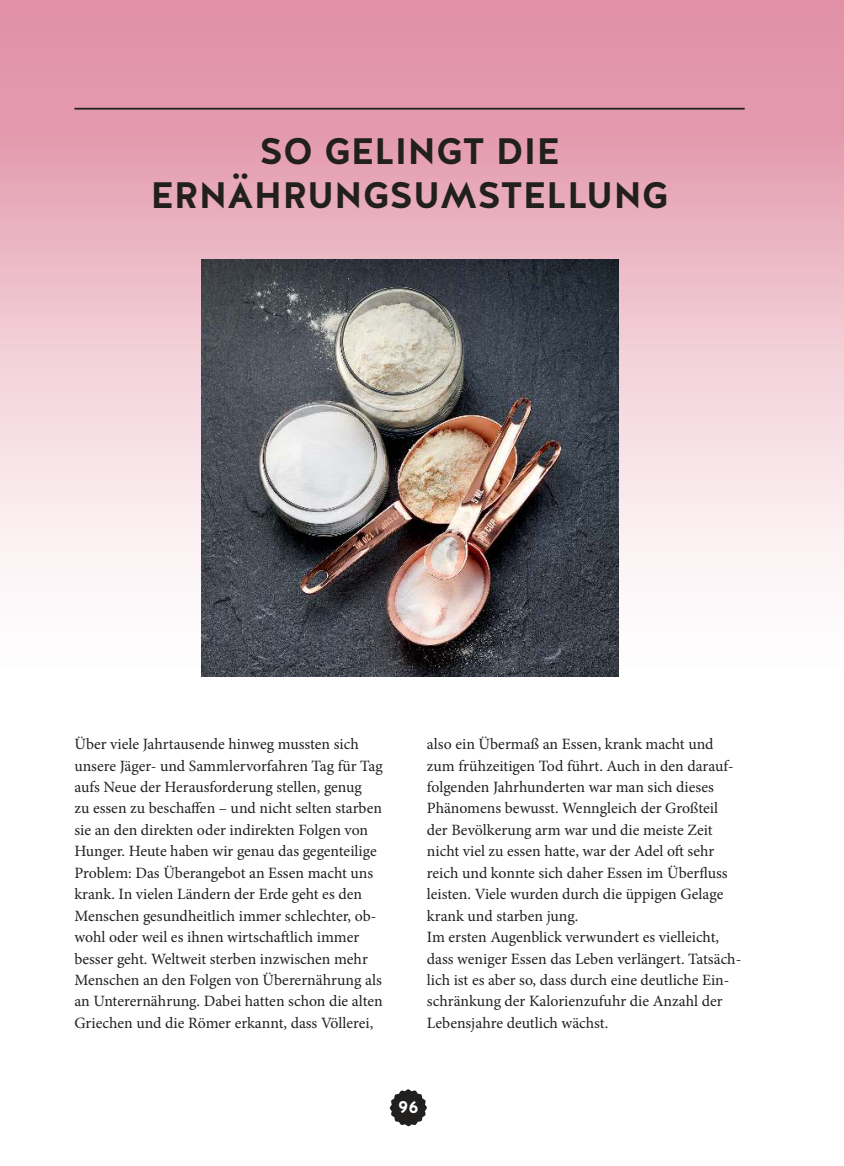
<style>
.page{position:relative;width:844px;height:1166px;background:#fff}
.page>*{position:absolute;margin:0;border:0;box-sizing:border-box;transform-origin:0 0}
.t1{font:700 36.75px/44.1px "Halis GR";color:#221f1f;text-align:center}
.t2{font:700 17.5px "Halis GR";color:#fff}
.t3{font:15.75px/21.3px "Minion Pro";color:#221f1f}
</style>
<div class="page">
<img style="left:0;top:0;width:843px;height:677px">
<svg style="left:389px;top:1089px;width:38px;height:37px"></svg>
<hr style="left:74px;top:108px;width:670px;height:2px;background:#221f1f">
<img style="left:201px;top:259px;width:416px;height:417px">
<h1 class="t1" style="left:150px;top:129px;width:519px">SO GELINGT DIE<br>ERNÄHRUNGSUMSTELLUNG</h1>
<p class="t3" style="left:74px;top:734px;width:310px">Über viele Jahrtausende hinweg mussten sich unsere Jäger- und Sammlervorfahren Tag für Tag aufs Neue der Herausforderung stellen, genug<br>zu essen zu beschafen – und nicht selten starben sie an den direkten oder indirekten Folgen von Hunger. Heute haben wir genau das gegenteilige Problem: Das Überangebot an Essen macht uns krank. In vielen Ländern der Erde geht es den Menschen gesundheitlich immer schlechter, ob&shy;wohl oder weil es ihnen wirtschatlich immer besser geht. Weltweit sterben inzwischen mehr Menschen an den Folgen von Über ernährung als an Unter ernährung. Dabei hatten schon die alten Griechen und die Römer erkannt, dass Völlerei,</p>
<p class="t3" style="left:427px;top:734px;width:316px">also ein Übermaß an Essen, krank macht und zum frühzeitigen Tod führt. Auch in den darauf&shy;folgenden Jahrhunderten war man sich dieses Phänomens bewusst. Wenngleich der Großteil der Bevölkerung arm war und die meiste Zeit nicht viel zu essen hatte, war der Adel ot sehr reich und konnte sich daher Essen im Überluss leisten. Viele wurden durch die üppigen Gelage krank und starben jung.<br>Im ersten Augenblick verwundert es vielleicht, dass weniger Essen das Leben verlängert. Tatsäch&shy;lich ist es aber so, dass durch eine deutliche Ein&shy;schränkung der Kalorienzufuhr die Anzahl der Lebensjahre deutlich wächst.</p>
<p class="t2" style="left:398px;top:1096px;width:22px">96</p>
</div>
